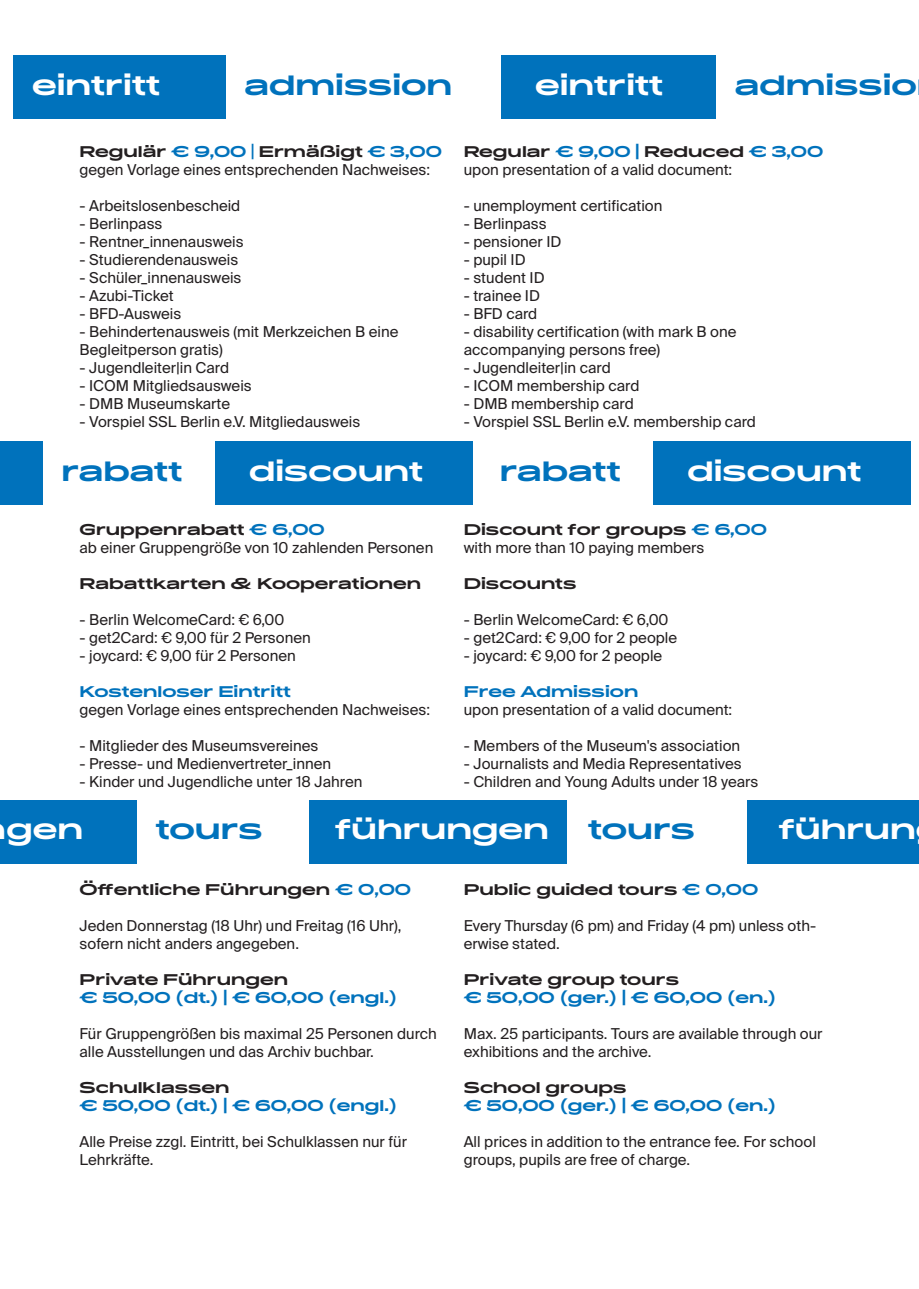
<style>
.page{position:relative;width:919px;height:1289px;background:#fff}
.page>*{position:absolute;margin:0;border:0;box-sizing:border-box;transform-origin:0 0}
.t1{font:700 27px "Pano";color:#fff}
.t2{font:700 27px "Pano";color:#0072bc}
.Running_Text{font:15px/18px "Suisse Intl";color:#231f20}
.Subtitles{font:700 15px "Pano";color:#231f20}
.Subtitles-2{font:700 15px "Pano";color:#0072bc}
.s1{color:#0072bc}
.s2{font-weight:400;color:#0072bc}
</style>
<div class="page">
<div style="left:653px;top:441px;width:257px;height:64px;background:#0072bc"></div>
<div style="left:0;top:441px;width:43px;height:64px;background:#0072bc"></div>
<div style="left:215px;top:441px;width:257px;height:64px;background:#0072bc"></div>
<div style="left:13px;top:55px;width:212px;height:64px;background:#0072bc"></div>
<div style="left:501px;top:55px;width:214px;height:64px;background:#0072bc"></div>
<div style="left:747px;top:799px;width:171px;height:64px;background:#0072bc"></div>
<div style="left:0;top:799px;width:137px;height:64px;background:#0072bc"></div>
<div style="left:309px;top:799px;width:257px;height:64px;background:#0072bc"></div>
<p class="t1" style="left:32px;top:67px;width:129px">eintritt</p>
<p class="t2" style="left:244px;top:67px;width:209px">admission</p>
<p class="t1" style="left:535px;top:67px;width:129px">eintritt</p>
<p class="t2" style="left:734px;top:67px;width:183px">admissio</p>
<p class="Subtitles" style="left:80px;top:141px;width:364px">Regulär <span class="s1">€ 9,00</span> <span class="s2">|</span> Ermäßigt <span class="s1">€ 3,00</span></p>
<p class="Running_Text" style="left:80px;top:161px;width:352px">gegen Vorlage eines entsprechenden Nachweises:</p>
<p class="Running_Text" style="left:80px;top:197px;width:162px">- Arbeitslosenbescheid</p>
<p class="Running_Text" style="left:80px;top:215px;width:84px">- Berlinpass</p>
<p class="Running_Text" style="left:80px;top:233px;width:165px">- Rentner_innenausweis</p>
<p class="Running_Text" style="left:80px;top:251px;width:160px">- Studierendenausweis</p>
<p class="Running_Text" style="left:80px;top:269px;width:163px">- Schüler_innenausweis</p>
<p class="Running_Text" style="left:80px;top:287px;width:96px">- Azubi-Ticket</p>
<p class="Running_Text" style="left:80px;top:305px;width:103px">- BFD-Ausweis</p>
<p class="Running_Text" style="left:80px;top:323px;width:320px">- Behindertenausweis (mit Merkzeichen B eine<br>Begleitperson gratis)</p>
<p class="Running_Text" style="left:80px;top:359px;width:151px">- Jugendleiter|in Card</p>
<p class="Running_Text" style="left:80px;top:377px;width:174px">- ICOM Mitgliedsausweis</p>
<p class="Running_Text" style="left:80px;top:395px;width:152px">- DMB Museumskarte</p>
<p class="Running_Text" style="left:80px;top:413px;width:282px">- Vorspiel SSL Berlin e.V. Mitgliedausweis</p>
<p class="Subtitles" style="left:463px;top:141px;width:361px">Regular <span class="s1">€ 9,00 |</span> Reduced <span class="s1">€ 3,00</span></p>
<p class="Running_Text" style="left:463px;top:161px;width:270px">upon presentation of a valid document:</p>
<p class="Running_Text" style="left:463px;top:197px;width:200px">- unemployment certification</p>
<p class="Running_Text" style="left:463px;top:215px;width:84px">- Berlinpass</p>
<p class="Running_Text" style="left:463px;top:233px;width:99px">- pensioner ID</p>
<p class="Running_Text" style="left:463px;top:251px;width:63px">- pupil ID</p>
<p class="Running_Text" style="left:463px;top:269px;width:82px">- student ID</p>
<p class="Running_Text" style="left:463px;top:287px;width:78px">- trainee ID</p>
<p class="Running_Text" style="left:463px;top:305px;width:75px">- BFD card</p>
<p class="Running_Text" style="left:463px;top:323px;width:274px">- disability certification (with mark B one accompanying persons free)</p>
<p class="Running_Text" style="left:463px;top:359px;width:148px">- Jugendleiter|in card</p>
<p class="Running_Text" style="left:463px;top:377px;width:177px">- ICOM membership card</p>
<p class="Running_Text" style="left:463px;top:395px;width:171px">- DMB membership card</p>
<p class="Running_Text" style="left:463px;top:413px;width:294px">- Vorspiel SSL Berlin e.V. membership card</p>
<p class="t2" style="left:62px;top:453px;width:122px">rabatt</p>
<p class="t1" style="left:249px;top:453px;width:175px">discount</p>
<p class="t2" style="left:500px;top:453px;width:122px">rabatt</p>
<p class="t1" style="left:687px;top:453px;width:175px">discount</p>
<p class="Subtitles" style="left:80px;top:519px;width:247px">Gruppenrabatt <span class="s1">€ 6,00</span></p>
<p class="Running_Text" style="left:80px;top:539px;width:355px">ab einer Gruppengröße von 10 zahlenden Personen</p>
<p class="Subtitles" style="left:80px;top:573px;width:343px">Rabattkarten &amp; Kooperationen</p>
<p class="Running_Text" style="left:80px;top:611px;width:206px">- Berlin WelcomeCard: € 6,00</p>
<p class="Running_Text" style="left:80px;top:629px;width:233px">- get2Card: € 9,00 für 2 Personen</p>
<p class="Running_Text" style="left:80px;top:647px;width:218px">- joycard: € 9,00 für 2 Personen</p>
<p class="Subtitles-2" style="left:80px;top:681px;width:213px">Kostenloser Eintritt</p>
<p class="Running_Text" style="left:80px;top:701px;width:352px">gegen Vorlage eines entsprechenden Nachweises:</p>
<p class="Running_Text" style="left:80px;top:737px;width:240px">- Mitglieder des Museumsvereines</p>
<p class="Running_Text" style="left:80px;top:755px;width:253px">- Presse- und Medienvertreter_innen</p>
<p class="Running_Text" style="left:80px;top:773px;width:284px">- Kinder und Jugendliche unter 18 Jahren</p>
<p class="Subtitles" style="left:463px;top:519px;width:305px">Discount for groups <span class="s1">€ 6,00</span></p>
<p class="Running_Text" style="left:463px;top:539px;width:242px">with more than 10 paying members</p>
<p class="Subtitles" style="left:463px;top:573px;width:114px">Discounts</p>
<p class="Running_Text" style="left:463px;top:611px;width:206px">- Berlin WelcomeCard: € 6,00</p>
<p class="Running_Text" style="left:463px;top:629px;width:215px">- get2Card: € 9,00 for 2 people</p>
<p class="Running_Text" style="left:463px;top:647px;width:200px">- joycard: € 9,00 for 2 people</p>
<p class="Subtitles-2" style="left:463px;top:681px;width:176px">Free Admission</p>
<p class="Running_Text" style="left:463px;top:701px;width:270px">upon presentation of a valid document:</p>
<p class="Running_Text" style="left:463px;top:737px;width:278px">- Members of the Museum's association</p>
<p class="Running_Text" style="left:463px;top:755px;width:279px">- Journalists and Media Representatives</p>
<p class="Running_Text" style="left:463px;top:773px;width:296px">- Children and Young Adults under 18 years</p>
<p class="t1" style="left:7px;top:811px;width:78px">gen</p>
<p class="t2" style="left:156px;top:811px;width:108px">tours</p>
<p class="t1" style="left:335px;top:811px;width:216px">führungen</p>
<p class="t2" style="left:588px;top:811px;width:108px">tours</p>
<p class="t1" style="left:778px;top:811px;width:139px">führun</p>
<p class="Subtitles" style="left:80px;top:879px;width:333px">Öffentliche Führungen <span class="s1">€ 0,00</span></p>
<p class="Running_Text" style="left:80px;top:917px;width:323px">Jeden Donnerstag (18 Uhr) und Freitag (16 Uhr), sofern nicht anders angegeben.</p>
<p class="Subtitles" style="left:80px;top:969px;width:210px">Private Führungen</p>
<p class="Subtitles-2" style="left:80px;top:987px;width:319px">€ 50,00 (dt.) | € 60,00 (engl.)</p>
<p class="Running_Text" style="left:80px;top:1025px;width:359px">Für Gruppengrößen bis maximal 25 Personen durch alle Ausstellungen und das Archiv buchbar.</p>
<p class="Subtitles" style="left:80px;top:1077px;width:152px">Schulklassen</p>
<p class="Subtitles-2" style="left:80px;top:1095px;width:319px">€ 50,00 (dt.) | € 60,00 (engl.)</p>
<p class="Running_Text" style="left:80px;top:1133px;width:329px">Alle Preise zzgl. Eintritt, bei Schulklassen nur für<br>Lehrkräfte.</p>
<p class="Subtitles" style="left:463px;top:879px;width:296px">Public guided tours <span class="s1">€ 0,00</span></p>
<p class="Running_Text" style="left:463px;top:917px;width:354px">Every Thursday (6 pm) and Friday (4 pm) unless oth&shy;erwise stated.</p>
<p class="Subtitles" style="left:463px;top:969px;width:217px">Private group tours</p>
<p class="Subtitles-2" style="left:463px;top:987px;width:314px">€ 50,00 (ger.) | € 60,00 (en.)</p>
<p class="Running_Text" style="left:463px;top:1025px;width:360px">Max. 25 participants. Tours are available through our exhibitions and the archive.</p>
<p class="Subtitles" style="left:463px;top:1077px;width:164px">School groups</p>
<p class="Subtitles-2" style="left:463px;top:1095px;width:314px">€ 50,00 (ger.) | € 60,00 (en.)</p>
<p class="Running_Text" style="left:463px;top:1133px;width:353px">All prices in addition to the entrance fee. For school groups, pupils are free of charge.</p>
</div>
